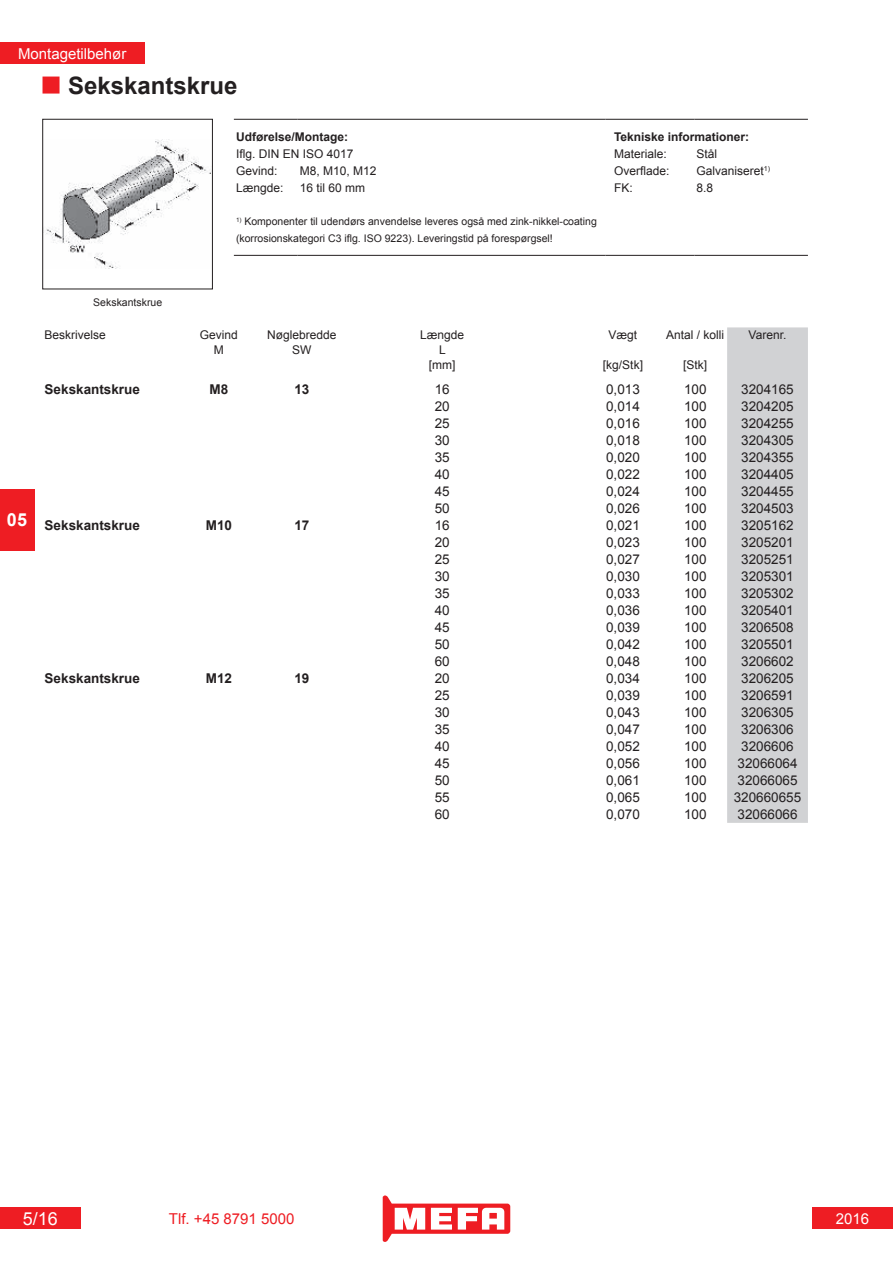
<style>
.page{position:relative;width:893px;height:1263px;background:#fff}
.page>*{position:absolute;margin:0;border:0;box-sizing:border-box;transform-origin:0 0}
.t1{font:700 24px "Arial";color:#231f20}
.t2{font:18px "Arial";color:#fff}
.t3{font:700 18px "Arial";color:#fff}
.t4{font:15px "Arial";color:#fff}
.t5{font:15px "Arial";color:#ee1d23}
.t6{font:13.5px "Arial";color:#231f20}
.t7{font:700 13.5px "Arial";color:#231f20}
.t8{font:12px/14.9px "Arial";color:#231f20;text-align:center}
.t9{font:700 12px "Arial";color:#231f20}
.t10{font:10.5px/17px "Arial";color:#231f20}
</style>
<div class="page">
<div style="left:43px;top:77px;width:16px;height:16px;background:#ee1d23"></div>
<div style="left:43px;top:77px;width:17px;height:17px;border:2px solid #ee1d23"></div>
<div style="left:0;top:489px;width:34px;height:62px;background:#ee1d23"></div>
<div style="left:0;top:43px;width:145px;height:21px;background:#ee1d23"></div>
<div style="left:0;top:1208px;width:81px;height:21px;background:#ee1d23"></div>
<svg style="left:383px;top:1195px;width:127px;height:47px"></svg>
<div style="left:812px;top:1208px;width:81px;height:21px;background:#ee1d23"></div>
<img style="left:46px;top:139px;width:165px;height:130px">
<div style="left:43px;top:119px;width:170px;height:170px;border:1px solid #231f20"></div>
<div style="left:727px;top:327px;width:81px;height:496px;background:#d1d2d4"></div>
<hr style="left:234px;top:119px;width:64px;height:1px;background:#231f20">
<hr style="left:298px;top:119px;width:308px;height:1px;background:#231f20">
<hr style="left:606px;top:119px;width:88px;height:1px;background:#231f20">
<hr style="left:694px;top:119px;width:114px;height:1px;background:#231f20">
<hr style="left:234px;top:255px;width:64px;height:1px;background:#231f20">
<hr style="left:298px;top:255px;width:308px;height:1px;background:#231f20">
<hr style="left:606px;top:255px;width:88px;height:1px;background:#231f20">
<hr style="left:694px;top:255px;width:114px;height:1px;background:#231f20">
<p class="t4" style="left:18px;top:48px;width:110px">Montagetilbehør</p>
<h1 class="t1" style="left:68px;top:76px;width:171px">Sekskantskrue</h1>
<p class="t10" style="left:93px;top:294px;width:70px">Sekskantskrue</p>
<p class="t9" style="left:236px;top:132px;width:114px">Udførelse/Montage:</p>
<p class="t9" style="left:614px;top:132px;width:137px">Tekniske informationer:</p>
<p class="t8" style="left:236px;top:146px;width:119px">Iflg. DIN EN ISO 4017</p>
<p class="t8" style="left:614px;top:146px;width:54px">Materiale:</p>
<p class="t8" style="left:696px;top:146px;width:22px">Stål</p>
<p class="t8" style="left:236px;top:163px;width:43px">Gevind:</p>
<p class="t8" style="left:300px;top:163px;width:78px">M8, M10, M12</p>
<p class="t8" style="left:614px;top:163px;width:57px">Overflade:</p>
<p class="t8" style="left:696px;top:163px;width:75px">Galvaniseret<sup>1)</sup></p>
<p class="t8" style="left:236px;top:180px;width:49px">Længde:</p>
<p class="t8" style="left:300px;top:180px;width:67px">16 til 60 mm</p>
<p class="t8" style="left:614px;top:180px;width:20px">FK:</p>
<p class="t8" style="left:696px;top:180px;width:18px">8.8</p>
<p class="t10" style="left:236px;top:213px;width:362px"><sup>1)</sup> Komponenter til udendørs anvendelse leveres også med zink-nikkel-coating (korrosionskategori C3 iflg. ISO 9223). Leveringstid på forespørgsel!</p>
<h2 class="t3" style="left:7px;top:513px;width:22px">05</h2>
<p class="t8" style="left:45px;top:327px;width:63px">Beskrivelse</p>
<p class="t8" style="left:200px;top:327px;width:40px">Gevind</p>
<p class="t8" style="left:267px;top:327px;width:71px">Nøglebredde</p>
<p class="t8" style="left:420px;top:327px;width:46px">Længde</p>
<p class="t8" style="left:609px;top:327px;width:30px">Vægt</p>
<p class="t8" style="left:666px;top:327px;width:60px">Antal / kolli</p>
<p class="t8" style="left:749px;top:327px;width:39px">Varenr.</p>
<p class="t8" style="left:214px;top:344px;width:11px">M</p>
<p class="t8" style="left:292px;top:344px;width:21px">SW</p>
<p class="t8" style="left:429px;top:342px;width:28px">L [mm]</p>
<p class="t8" style="left:603px;top:357px;width:42px">[kg/Stk]</p>
<p class="t8" style="left:683px;top:357px;width:26px">[Stk]</p>
<p class="t7" style="left:45px;top:384px;width:97px">Sekskantskrue</p>
<p class="t7" style="left:210px;top:384px;width:20px">M8</p>
<p class="t7" style="left:294px;top:384px;width:17px">13</p>
<p class="t6" style="left:435px;top:380px;width:17px">16</p>
<p class="t6" style="left:606px;top:380px;width:35px">0,013</p>
<p class="t6" style="left:684px;top:380px;width:24px">100</p>
<p class="t6" style="left:741px;top:380px;width:54px">3204165</p>
<p class="t6" style="left:435px;top:397px;width:17px">20</p>
<p class="t6" style="left:606px;top:397px;width:35px">0,014</p>
<p class="t6" style="left:684px;top:397px;width:24px">100</p>
<p class="t6" style="left:741px;top:397px;width:54px">3204205</p>
<p class="t6" style="left:435px;top:414px;width:17px">25</p>
<p class="t6" style="left:606px;top:414px;width:35px">0,016</p>
<p class="t6" style="left:684px;top:414px;width:24px">100</p>
<p class="t6" style="left:741px;top:414px;width:54px">3204255</p>
<p class="t6" style="left:435px;top:431px;width:17px">30</p>
<p class="t6" style="left:606px;top:431px;width:35px">0,018</p>
<p class="t6" style="left:684px;top:431px;width:24px">100</p>
<p class="t6" style="left:741px;top:431px;width:54px">3204305</p>
<p class="t6" style="left:435px;top:448px;width:17px">35</p>
<p class="t6" style="left:606px;top:448px;width:35px">0,020</p>
<p class="t6" style="left:684px;top:448px;width:24px">100</p>
<p class="t6" style="left:741px;top:448px;width:54px">3204355</p>
<p class="t6" style="left:435px;top:465px;width:17px">40</p>
<p class="t6" style="left:606px;top:465px;width:35px">0,022</p>
<p class="t6" style="left:684px;top:465px;width:24px">100</p>
<p class="t6" style="left:741px;top:465px;width:54px">3204405</p>
<p class="t6" style="left:435px;top:482px;width:17px">45</p>
<p class="t6" style="left:606px;top:482px;width:35px">0,024</p>
<p class="t6" style="left:684px;top:482px;width:24px">100</p>
<p class="t6" style="left:741px;top:482px;width:54px">3204455</p>
<p class="t6" style="left:435px;top:499px;width:17px">50</p>
<p class="t6" style="left:606px;top:499px;width:35px">0,026</p>
<p class="t6" style="left:684px;top:499px;width:24px">100</p>
<p class="t6" style="left:741px;top:499px;width:54px">3204503</p>
<p class="t7" style="left:45px;top:520px;width:97px">Sekskantskrue</p>
<p class="t7" style="left:206px;top:520px;width:28px">M10</p>
<p class="t7" style="left:294px;top:520px;width:17px">17</p>
<p class="t6" style="left:435px;top:516px;width:17px">16</p>
<p class="t6" style="left:606px;top:516px;width:35px">0,021</p>
<p class="t6" style="left:684px;top:516px;width:24px">100</p>
<p class="t6" style="left:741px;top:516px;width:54px">3205162</p>
<p class="t6" style="left:435px;top:533px;width:17px">20</p>
<p class="t6" style="left:606px;top:533px;width:35px">0,023</p>
<p class="t6" style="left:684px;top:533px;width:24px">100</p>
<p class="t6" style="left:741px;top:533px;width:54px">3205201</p>
<p class="t6" style="left:435px;top:550px;width:17px">25</p>
<p class="t6" style="left:606px;top:550px;width:35px">0,027</p>
<p class="t6" style="left:684px;top:550px;width:24px">100</p>
<p class="t6" style="left:741px;top:550px;width:54px">3205251</p>
<p class="t6" style="left:435px;top:567px;width:17px">30</p>
<p class="t6" style="left:606px;top:567px;width:35px">0,030</p>
<p class="t6" style="left:684px;top:567px;width:24px">100</p>
<p class="t6" style="left:741px;top:567px;width:54px">3205301</p>
<p class="t6" style="left:435px;top:584px;width:17px">35</p>
<p class="t6" style="left:606px;top:584px;width:35px">0,033</p>
<p class="t6" style="left:684px;top:584px;width:24px">100</p>
<p class="t6" style="left:741px;top:584px;width:54px">3205302</p>
<p class="t6" style="left:435px;top:601px;width:17px">40</p>
<p class="t6" style="left:606px;top:601px;width:35px">0,036</p>
<p class="t6" style="left:684px;top:601px;width:24px">100</p>
<p class="t6" style="left:741px;top:601px;width:54px">3205401</p>
<p class="t6" style="left:435px;top:618px;width:17px">45</p>
<p class="t6" style="left:606px;top:618px;width:35px">0,039</p>
<p class="t6" style="left:684px;top:618px;width:24px">100</p>
<p class="t6" style="left:741px;top:618px;width:54px">3206508</p>
<p class="t6" style="left:435px;top:635px;width:17px">50</p>
<p class="t6" style="left:606px;top:635px;width:35px">0,042</p>
<p class="t6" style="left:684px;top:635px;width:24px">100</p>
<p class="t6" style="left:741px;top:635px;width:54px">3205501</p>
<p class="t6" style="left:435px;top:652px;width:17px">60</p>
<p class="t6" style="left:606px;top:652px;width:35px">0,048</p>
<p class="t6" style="left:684px;top:652px;width:24px">100</p>
<p class="t6" style="left:741px;top:652px;width:54px">3206602</p>
<p class="t7" style="left:45px;top:673px;width:97px">Sekskantskrue</p>
<p class="t7" style="left:206px;top:673px;width:28px">M12</p>
<p class="t7" style="left:294px;top:673px;width:17px">19</p>
<p class="t6" style="left:435px;top:669px;width:17px">20</p>
<p class="t6" style="left:606px;top:669px;width:35px">0,034</p>
<p class="t6" style="left:684px;top:669px;width:24px">100</p>
<p class="t6" style="left:741px;top:669px;width:54px">3206205</p>
<p class="t6" style="left:435px;top:686px;width:17px">25</p>
<p class="t6" style="left:606px;top:686px;width:35px">0,039</p>
<p class="t6" style="left:684px;top:686px;width:24px">100</p>
<p class="t6" style="left:741px;top:686px;width:54px">3206591</p>
<p class="t6" style="left:435px;top:703px;width:17px">30</p>
<p class="t6" style="left:606px;top:703px;width:35px">0,043</p>
<p class="t6" style="left:684px;top:703px;width:24px">100</p>
<p class="t6" style="left:741px;top:703px;width:54px">3206305</p>
<p class="t6" style="left:435px;top:720px;width:17px">35</p>
<p class="t6" style="left:606px;top:720px;width:35px">0,047</p>
<p class="t6" style="left:684px;top:720px;width:24px">100</p>
<p class="t6" style="left:741px;top:720px;width:54px">3206306</p>
<p class="t6" style="left:435px;top:737px;width:17px">40</p>
<p class="t6" style="left:606px;top:737px;width:35px">0,052</p>
<p class="t6" style="left:684px;top:737px;width:24px">100</p>
<p class="t6" style="left:741px;top:737px;width:54px">3206606</p>
<p class="t6" style="left:435px;top:754px;width:17px">45</p>
<p class="t6" style="left:606px;top:754px;width:35px">0,056</p>
<p class="t6" style="left:684px;top:754px;width:24px">100</p>
<p class="t6" style="left:737px;top:754px;width:62px">32066064</p>
<p class="t6" style="left:435px;top:771px;width:17px">50</p>
<p class="t6" style="left:606px;top:771px;width:35px">0,061</p>
<p class="t6" style="left:684px;top:771px;width:24px">100</p>
<p class="t6" style="left:737px;top:771px;width:62px">32066065</p>
<p class="t6" style="left:435px;top:792px;width:17px">55</p>
<p class="t6" style="left:606px;top:788px;width:35px">0,065</p>
<p class="t6" style="left:684px;top:788px;width:24px">100</p>
<p class="t6" style="left:734px;top:788px;width:69px">320660655</p>
<p class="t6" style="left:435px;top:805px;width:17px">60</p>
<p class="t6" style="left:606px;top:805px;width:35px">0,070</p>
<p class="t6" style="left:684px;top:805px;width:24px">100</p>
<p class="t6" style="left:737px;top:805px;width:62px">32066066</p>
<h2 class="t2" style="left:23px;top:1206px;width:37px">5/16</h2>
<p class="t5" style="left:169px;top:1213px;width:127px">Tlf. +45 8791 5000</p>
<p class="t4" style="left:836px;top:1213px;width:35px">2016</p>
</div>
